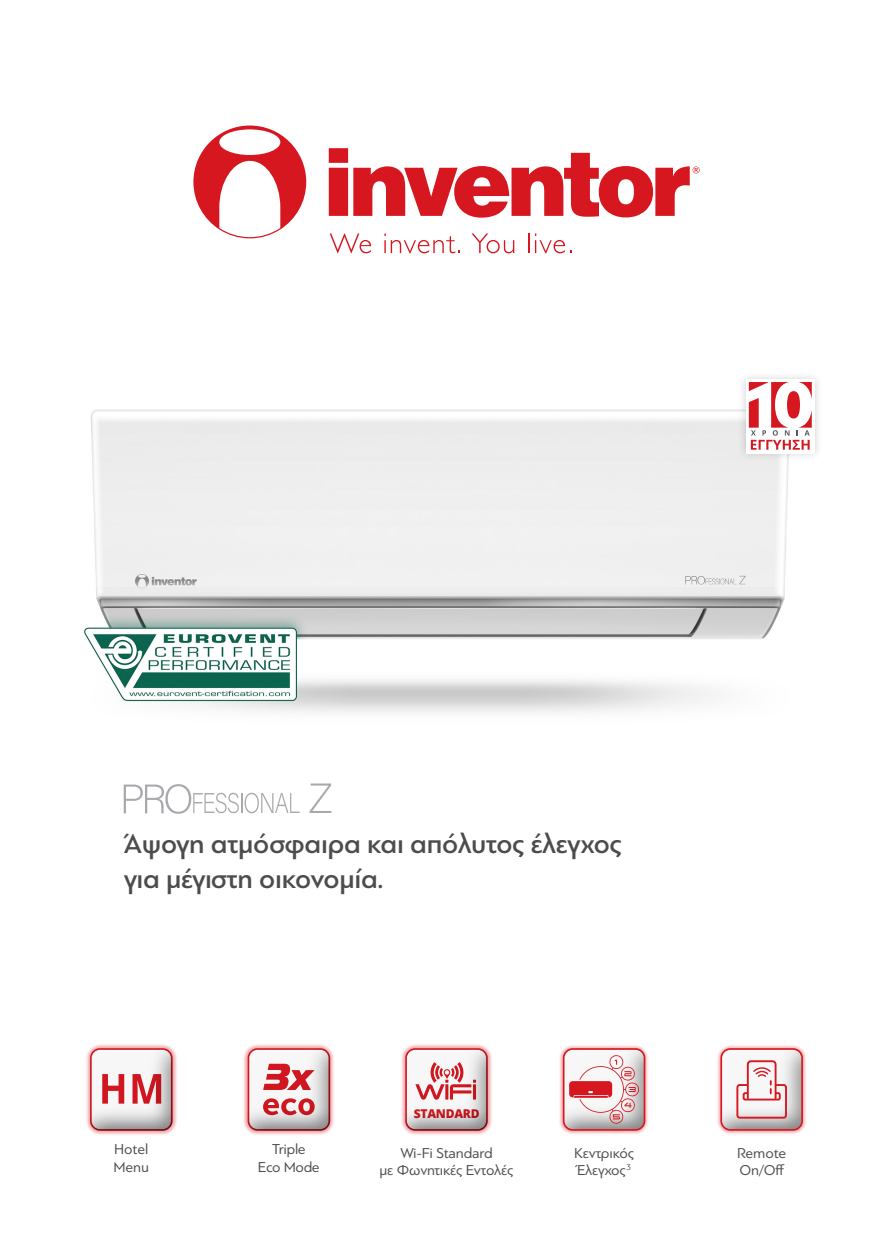
<style>
.page{position:relative;width:893px;height:1234px;background:#fff}
.page>*{position:absolute;margin:0;border:0;box-sizing:border-box;transform-origin:0 0}
.t1{font:500 28.5px/34.5px "PF Bague Sans Pro";letter-spacing:-.01em;color:#4b4c4d}
.t2{font:15px/17.5px "PF Bague Sans Pro";letter-spacing:-.01em;color:#4b4c4d}
.t3{font:800 12.15px "Open Sans";letter-spacing:-.025em;color:#d7171f}
</style>
<div class="page">
<img style="left:84px;top:148px;width:705px;height:666px">
<div style="left:85px;top:1042px;width:93px;height:93px;background:#d7171f;opacity:.38"></div>
<div style="left:87px;top:1045px;width:86px;height:85px;background:#231f20;opacity:.59"></div>
<svg style="left:90px;top:1047px;width:83px;height:83px"></svg>
<div style="left:243px;top:1042px;width:92px;height:93px;background:#d7171f;opacity:.38"></div>
<div style="left:245px;top:1045px;width:85px;height:85px;background:#231f20;opacity:.59"></div>
<svg style="left:248px;top:1047px;width:82px;height:83px"></svg>
<div style="left:400px;top:1042px;width:93px;height:93px;background:#d7171f;opacity:.38"></div>
<div style="left:403px;top:1045px;width:85px;height:85px;background:#231f20;opacity:.59"></div>
<svg style="left:405px;top:1047px;width:83px;height:83px"></svg>
<hr style="left:473px;top:1083px;width:3px;height:16px;background:#d7171f">
<div style="left:559px;top:1043px;width:90px;height:91px;background:#d7171f;opacity:.38"></div>
<div style="left:562px;top:1046px;width:84px;height:84px;background:#231f20;opacity:.59"></div>
<svg style="left:563px;top:1047px;width:82px;height:83px"></svg>
<div style="left:716px;top:1043px;width:91px;height:91px;background:#d7171f;opacity:.38"></div>
<div style="left:719px;top:1046px;width:84px;height:84px;background:#231f20;opacity:.59"></div>
<svg style="left:720px;top:1047px;width:83px;height:83px"></svg>
<svg style="left:310px;top:783px;width:22px;height:29px"></svg>
<svg style="left:124px;top:784px;width:176px;height:29px"></svg>
<div style="left:738px;top:371px;width:85px;height:90px;background:#231f20;opacity:.2"></div>
<div style="left:746px;top:379px;width:69px;height:74px;background:#fff"></div>
<svg style="left:749px;top:382px;width:63px;height:67px"></svg>
<svg style="left:329px;top:148px;width:371px;height:69px"></svg>
<svg style="left:193px;top:125px;width:113px;height:113px"></svg>
<svg style="left:330px;top:233px;width:41px;height:20px"></svg>
<svg style="left:384px;top:233px;width:76px;height:20px"></svg>
<svg style="left:471px;top:233px;width:43px;height:20px"></svg>
<hr style="left:528px;top:233px;width:2px;height:20px;background:#d7171f">
<svg style="left:535px;top:233px;width:37px;height:20px"></svg>
<h1 class="t1" style="left:124px;top:826px;width:500px">Άψογη ατμόσφαιρα και απόλυτος έλεγχος για μέγιστη οικονομία.</h1>
<p class="t3" style="left:414px;top:1103px;width:67px">STANDARD</p>
<p class="t2" style="left:114px;top:1140px;width:37px">Hotel<br>Menu</p>
<p class="t2" style="left:258px;top:1140px;width:63px;text-align:center">Triple<br>Eco Mode</p>
<p class="t2" style="left:380px;top:1143px;width:135px;text-align:center">Wi-Fi Standard<br>με Φωνητικές Εντολές</p>
<p class="t2" style="left:574px;top:1143px;width:61px">Κεντρικός<br>Έλεγχος<sup>3</sup></p>
<p class="t2" style="left:737px;top:1143px;width:51px">Remote<br>On/Off</p>
</div>
